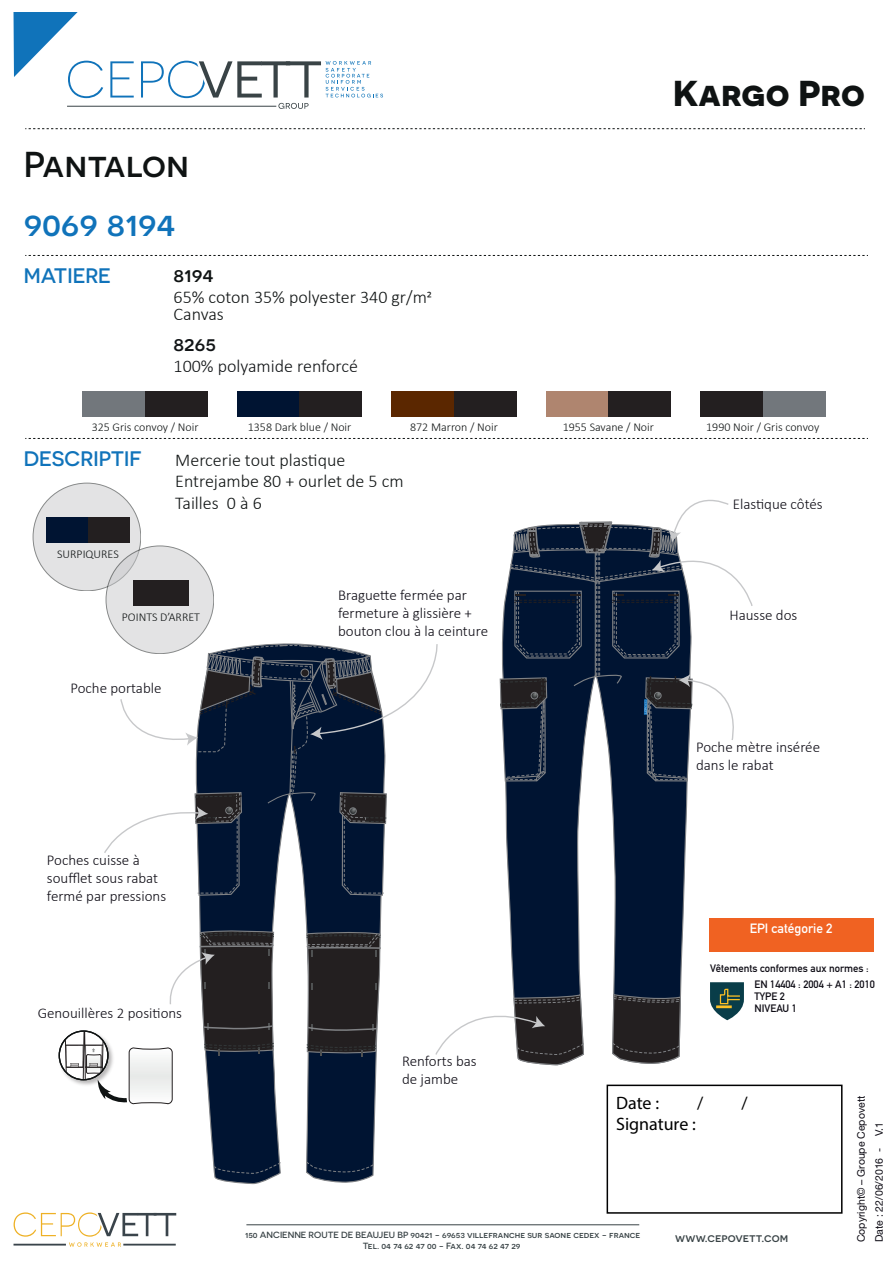
<style>
.page{position:relative;width:893px;height:1263px;background:#fff}
.page>*{position:absolute;margin:0;border:0;box-sizing:border-box;transform-origin:0 0}
.t1{font:700 36px "Novecentosanswide";color:#0f1313}
.t2{font:500 36px "Novecentosanswide";color:#0f1313}
.t3{font:500 36px "Novecentosanswide";color:#1073ba}
.t4{font:500 21px "Novecentosanswide";color:#1073ba}
.t5{font:500 21px "Novecentosanswide";color:#111416}
.t6{font:500 21px "Novecentosanswide";color:#0f1313}
.t7{font:300 18px/21.6px "Calibri";color:#0f1313}
.t8{font:300 18px "Calibri";color:#111416}
.t9{font:18px "Myriad Pro";color:#000001}
.t10{font:300 15px/18px "Calibri";color:#0d0b14}
.t11{font:13.35px "DIN Mittelschrift";color:#fff}
.t12{font:300 12px "Calibri";color:#0f1313}
.t13{font:500 12px "Novecentosanswide";color:#394346}
.t14{font:10.65px/15.9px "DIN Mittelschrift";color:#0d0b14}
.t15{font:10.5px "Helvetica Neue";color:#0d0b14}
.t16{font:10.5px "Helvetica Neue";color:#0e0c15}
.t17{font:500 9px/10.8px "Novecentosanswide";color:#394346;text-align:center}
</style>
<div class="page">
<hr style="left:67px;top:106px;width:209px;height:1px;background:#394346">
<svg style="left:110px;top:61px;width:24px;height:37px"></svg>
<svg style="left:141px;top:61px;width:242px;height:48px"></svg>
<svg style="left:14px;top:12px;width:89px;height:86px"></svg>
<svg style="left:505px;top:782px;width:183px;height:213px"></svg>
<svg style="left:612px;top:995px;width:69px;height:69px;background:#353335"></svg>
<svg style="left:199px;top:896px;width:183px;height:289px"></svg>
<svg style="left:214px;top:1162px;width:67px;height:12px"></svg>
<svg style="left:305px;top:1161px;width:69px;height:11px"></svg>
<svg style="left:306px;top:931px;width:76px;height:126px;background:#363436"></svg>
<svg style="left:25px;top:128px;width:840px;height:1px"></svg>
<svg style="left:25px;top:255px;width:843px;height:1px"></svg>
<hr style="left:246px;top:1224px;width:393px;height:1px;background:#394346">
<div style="left:82px;top:391px;width:63px;height:25px;background:#72777c"></div>
<div style="left:145px;top:391px;width:63px;height:25px;background:#231f20"></div>
<svg style="left:33px;top:483px;width:108px;height:108px;background:#dbdcdd"></svg>
<div style="left:47px;top:518px;width:41px;height:25px;background:#001432"></div>
<div style="left:88px;top:518px;width:41px;height:25px;background:#231f20"></div>
<svg style="left:106px;top:546px;width:108px;height:108px;background:#dededf"></svg>
<div style="left:133px;top:580px;width:55px;height:26px;background:#231f20"></div>
<div style="left:237px;top:391px;width:63px;height:25px;background:#001432"></div>
<div style="left:300px;top:391px;width:62px;height:25px;background:#231f20"></div>
<div style="left:391px;top:391px;width:63px;height:25px;background:#5b2700"></div>
<div style="left:454px;top:391px;width:63px;height:25px;background:#231f20"></div>
<div style="left:546px;top:391px;width:62px;height:25px;background:#af856f"></div>
<div style="left:608px;top:391px;width:63px;height:25px;background:#231f20"></div>
<div style="left:700px;top:391px;width:63px;height:25px;background:#231f20"></div>
<div style="left:763px;top:391px;width:62px;height:25px;background:#72777c"></div>
<svg style="left:25px;top:438px;width:843px;height:1px"></svg>
<svg style="left:14px;top:1212px;width:162px;height:35px"></svg>
<div style="left:607px;top:1084px;width:235px;height:130px;border:2px solid #000001"></div>
<svg style="left:435px;top:958px;width:150px;height:107px"></svg>
<svg style="left:499px;top:499px;width:254px;height:283px"></svg>
<svg style="left:104px;top:627px;width:334px;height:269px"></svg>
<img style="left:58px;top:1038px;width:7px;height:36px">
<svg style="left:59px;top:1031px;width:49px;height:49px"></svg>
<svg style="left:65px;top:929px;width:210px;height:175px"></svg>
<div style="left:709px;top:918px;width:164px;height:34px;background:#f06222"></div>
<svg style="left:710px;top:982px;width:34px;height:38px"></svg>
<h1 class="t2" style="left:24px;top:143px;width:167px">Pantalon</h1>
<h1 class="t3" style="left:24px;top:202px;width:154px">9069 8194</h1>
<h2 class="t4" style="left:24px;top:263px;width:89px">MATIERE</h2>
<h2 class="t6" style="left:174px;top:262px;width:42px">8194</h2>
<p class="t7" style="left:174px;top:289px;width:260px;line-height:17.1px">65% coton 35% polyester 340 gr/m2<br>Canvas</p>
<h2 class="t5" style="left:174px;top:331px;width:44px">8265</h2>
<p class="t8" style="left:174px;top:355px;width:186px">100% polyamide renforcé</p>
<h1 class="t1" style="left:673px;top:71px;width:193px">Kargo Pro</h1>
<p class="t12" style="left:92px;top:420px;width:109px">325 Gris convoy / Noir</p>
<p class="t12" style="left:248px;top:420px;width:105px">1358 Dark blue / Noir</p>
<p class="t12" style="left:410px;top:420px;width:89px">872 Marron / Noir</p>
<p class="t12" style="left:563px;top:420px;width:93px">1955 Savane / Noir</p>
<p class="t12" style="left:706px;top:420px;width:115px">1990 Noir / Gris convoy</p>
<h2 class="t4" style="left:24px;top:446px;width:120px">DESCRIPTIF</h2>
<p class="t12" style="left:57px;top:546px;width:63px">SURPIQURES</p>
<p class="t7" style="left:175px;top:449px;width:230px">Mercerie tout plastique<br>Entrejambe 80 + ourlet de 5 cm<br>Tailles 0 à 6</p>
<p class="t12" style="left:122px;top:609px;width:80px">POINTS D’ARRET</p>
<p class="t10" style="left:70px;top:679px;width:93px">Poche portable</p>
<p class="t10" style="left:47px;top:851px;width:121px">Poches cuisse à soufflet sous rabat fermé par pressions</p>
<p class="t10" style="left:38px;top:1004px;width:146px">Genouillères 2 positions</p>
<p class="t10" style="left:338px;top:585px;width:151px">Braguette fermée par fermeture à glissière + bouton clou à la ceinture</p>
<p class="t10" style="left:402px;top:1051px;width:76px">Renforts bas de jambe</p>
<p class="t10" style="left:733px;top:495px;width:91px">Elastique côtés</p>
<p class="t10" style="left:729px;top:605px;width:69px">Hausse dos</p>
<p class="t10" style="left:696px;top:738px;width:126px">Poche mètre insérée dans le rabat</p>
<p class="t11" style="left:750px;top:920px;width:84px">EPI catégorie 2</p>
<p class="t14" style="left:754px;top:960px;width:122px;text-indent:-44px">Vêtements conformes aux normes :<br>EN 14404 : 2004 + A1 : 2010</p>
<p class="t14" style="left:754px;top:990px;width:44px;line-height:12px">TYPE 2<br>NIVEAU 1</p>
<p class="t9" style="left:616px;top:1091px;width:45px">Date :</p>
<p class="t9" style="left:697px;top:1091px;width:8px">/</p>
<p class="t9" style="left:742px;top:1091px;width:8px">/</p>
<p class="t9" style="left:616px;top:1113px;width:81px">Signature :</p>
<p class="t17" style="left:245px;top:1229px;width:397px">150 ANCIENNE ROUTE DE BEAUJEU BP 90421 - 69653 villefranche sur saone cedex - france<br>Tel. 04 74 62 47 00 - Fax. 04 74 62 47 29</p>
<p class="t13" style="left:675px;top:1231px;width:115px">www.cepovett.com</p>
<p class="t15" style="left:855px;top:1242px;width:148px;rotate:-90deg">Copyright© – Groupe Cepovett</p>
<p class="t16" style="left:873px;top:1242px;width:121px;rotate:-90deg">Date : 22/06/2016 - V.1</p>
</div>
